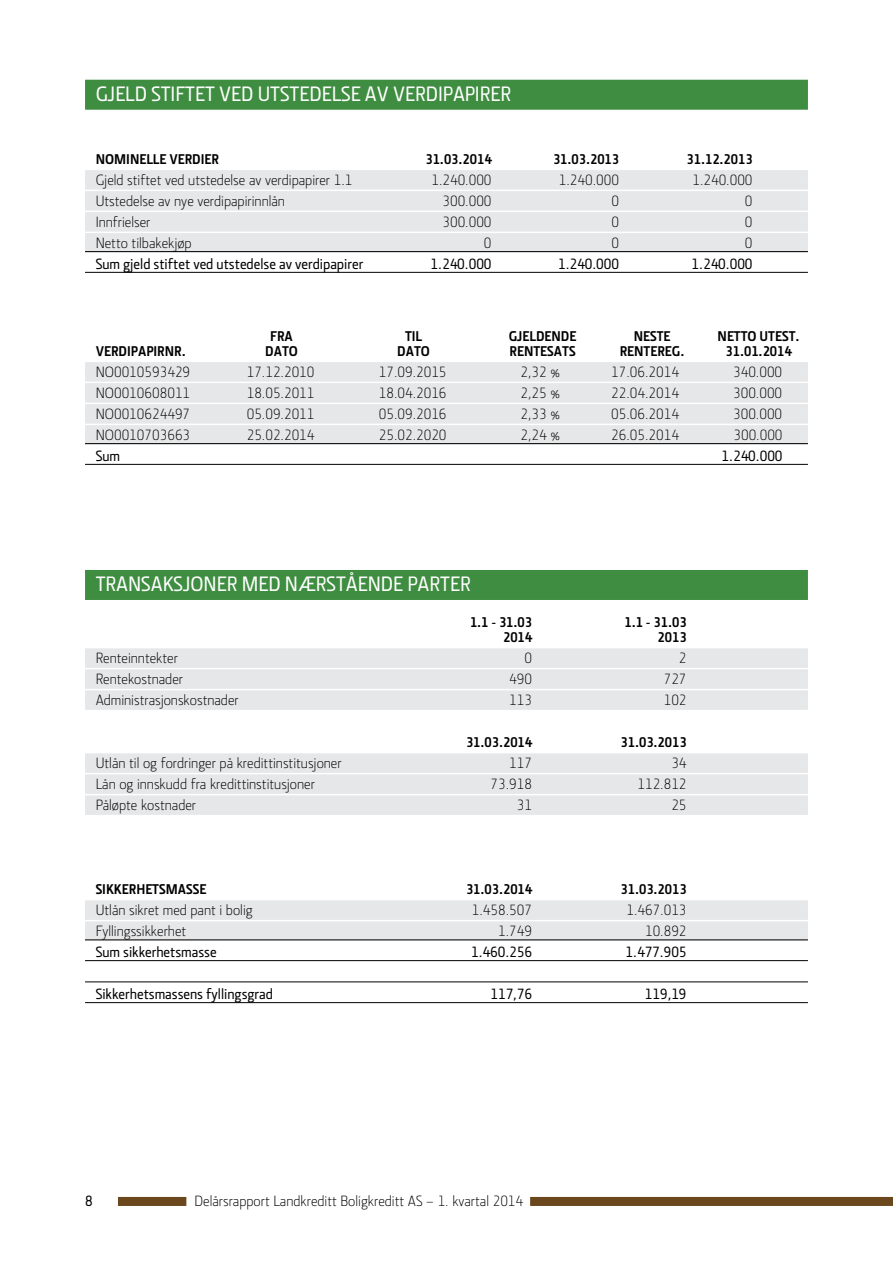
<style>
.page{position:relative;width:893px;height:1263px;background:#fff}
.page>*{position:absolute;margin:0;border:0;box-sizing:border-box;transform-origin:0 0}
.t1{font:500 21px "Section LK";color:#fff}
.t2{font:300 15px "Section LK";color:#000}
.t3{font:500 15px "Section LK";color:#000}
.t4{font:700 14.25px "Section LK";color:#000}
</style>
<div class="page">
<div style="left:118px;top:1197px;width:68px;height:9px;background:#6a471c"></div>
<div style="left:530px;top:1197px;width:363px;height:9px;background:#6a471c"></div>
<div style="left:85px;top:80px;width:723px;height:30px;background:#3f8d41"></div>
<div style="left:85px;top:170px;width:723px;height:20px;background:#e6e7e8"></div>
<div style="left:85px;top:191px;width:723px;height:20px;background:#e6e7e8"></div>
<div style="left:85px;top:212px;width:723px;height:20px;background:#e6e7e8"></div>
<div style="left:85px;top:233px;width:723px;height:20px;background:#e6e7e8"></div>
<hr style="left:85px;top:251px;width:723px;height:1px;background:#000">
<hr style="left:85px;top:272px;width:723px;height:1px;background:#000">
<div style="left:85px;top:362px;width:723px;height:20px;background:#e6e7e8"></div>
<div style="left:85px;top:383px;width:723px;height:20px;background:#e6e7e8"></div>
<div style="left:85px;top:404px;width:723px;height:20px;background:#e6e7e8"></div>
<div style="left:85px;top:425px;width:723px;height:20px;background:#e6e7e8"></div>
<hr style="left:85px;top:443px;width:723px;height:1px;background:#000">
<hr style="left:85px;top:464px;width:723px;height:1px;background:#000">
<div style="left:85px;top:570px;width:723px;height:30px;background:#3f8d41"></div>
<div style="left:85px;top:648px;width:723px;height:20px;background:#e6e7e8"></div>
<div style="left:85px;top:669px;width:723px;height:20px;background:#e6e7e8"></div>
<div style="left:85px;top:690px;width:723px;height:20px;background:#e6e7e8"></div>
<div style="left:85px;top:753px;width:723px;height:20px;background:#e6e7e8"></div>
<div style="left:85px;top:774px;width:723px;height:20px;background:#e6e7e8"></div>
<div style="left:85px;top:795px;width:723px;height:20px;background:#e6e7e8"></div>
<div style="left:85px;top:900px;width:723px;height:20px;background:#e6e7e8"></div>
<div style="left:85px;top:921px;width:723px;height:20px;background:#e6e7e8"></div>
<hr style="left:85px;top:939px;width:723px;height:1px;background:#000">
<hr style="left:85px;top:960px;width:723px;height:1px;background:#000">
<hr style="left:85px;top:981px;width:723px;height:1px;background:#000">
<hr style="left:85px;top:1002px;width:723px;height:1px;background:#000">
<h1 class="t1" style="left:96px;top:82px;width:417px">GJELD STIFTET VED UTSTEDELSE AV VERDIPAPIRER</h1>
<p class="t4" style="left:96px;top:151px;width:125px">NOMINELLE VERDIER</p>
<p class="t4" style="left:425px;top:151px;width:68px">31.03.2014</p>
<p class="t4" style="left:553px;top:151px;width:68px">31.03.2013</p>
<p class="t4" style="left:686px;top:151px;width:68px">31.12.2013</p>
<p class="t2" style="left:96px;top:171px;width:258px">Gjeld stiftet ved utstedelse av verdipapirer 1.1</p>
<p class="t2" style="left:431px;top:171px;width:62px">1.240.000</p>
<p class="t2" style="left:559px;top:171px;width:62px">1.240.000</p>
<p class="t2" style="left:692px;top:171px;width:62px">1.240.000</p>
<p class="t2" style="left:96px;top:192px;width:191px">Utstedelse av nye verdipapirinnlån</p>
<p class="t2" style="left:442px;top:192px;width:51px">300.000</p>
<p class="t2" style="left:611px;top:192px;width:9px">0</p>
<p class="t2" style="left:745px;top:192px;width:9px">0</p>
<p class="t2" style="left:96px;top:213px;width:56px">Innfrielser</p>
<p class="t2" style="left:442px;top:213px;width:51px">300.000</p>
<p class="t2" style="left:611px;top:213px;width:9px">0</p>
<p class="t2" style="left:745px;top:213px;width:9px">0</p>
<p class="t2" style="left:96px;top:234px;width:98px">Netto tilbakekjøp</p>
<p class="t2" style="left:484px;top:234px;width:9px">0</p>
<p class="t2" style="left:611px;top:234px;width:9px">0</p>
<p class="t2" style="left:745px;top:234px;width:9px">0</p>
<p class="t3" style="left:96px;top:255px;width:269px">Sum gjeld stiftet ved utstedelse av verdipapirer</p>
<p class="t3" style="left:431px;top:255px;width:62px">1.240.000</p>
<p class="t3" style="left:558px;top:255px;width:62px">1.240.000</p>
<p class="t3" style="left:692px;top:255px;width:62px">1.240.000</p>
<p class="t4" style="left:270px;top:328px;width:24px">FRA</p>
<p class="t4" style="left:405px;top:328px;width:19px">TIL</p>
<p class="t4" style="left:509px;top:328px;width:69px">GJELDENDE</p>
<p class="t4" style="left:634px;top:328px;width:38px">NESTE</p>
<p class="t4" style="left:718px;top:328px;width:84px">NETTO UTEST.</p>
<p class="t4" style="left:96px;top:343px;width:92px">VERDIPAPIRNR.</p>
<p class="t4" style="left:265px;top:343px;width:34px">DATO</p>
<p class="t4" style="left:397px;top:343px;width:34px">DATO</p>
<p class="t4" style="left:510px;top:343px;width:68px">RENTESATS</p>
<p class="t4" style="left:620px;top:343px;width:66px">RENTEREG.</p>
<p class="t4" style="left:726px;top:343px;width:68px">31.01.2014</p>
<p class="t2" style="left:96px;top:363px;width:96px">NO0010593429</p>
<p class="t2" style="left:247px;top:363px;width:69px">17.12.2010</p>
<p class="t2" style="left:379px;top:363px;width:69px">17.09.2015</p>
<p class="t2" style="left:521px;top:363px;width:41px">2,32 %</p>
<p class="t2" style="left:611px;top:363px;width:69px">17.06.2014</p>
<p class="t2" style="left:733px;top:363px;width:51px">340.000</p>
<p class="t2" style="left:96px;top:384px;width:96px">NO0010608011</p>
<p class="t2" style="left:247px;top:384px;width:69px">18.05.2011</p>
<p class="t2" style="left:379px;top:384px;width:69px">18.04.2016</p>
<p class="t2" style="left:521px;top:384px;width:41px">2,25 %</p>
<p class="t2" style="left:611px;top:384px;width:69px">22.04.2014</p>
<p class="t2" style="left:733px;top:384px;width:51px">300.000</p>
<p class="t2" style="left:96px;top:405px;width:96px">NO0010624497</p>
<p class="t2" style="left:247px;top:405px;width:69px">05.09.2011</p>
<p class="t2" style="left:379px;top:405px;width:69px">05.09.2016</p>
<p class="t2" style="left:521px;top:405px;width:41px">2,33 %</p>
<p class="t2" style="left:611px;top:405px;width:69px">05.06.2014</p>
<p class="t2" style="left:733px;top:405px;width:51px">300.000</p>
<p class="t2" style="left:96px;top:426px;width:96px">NO0010703663</p>
<p class="t2" style="left:247px;top:426px;width:69px">25.02.2014</p>
<p class="t2" style="left:379px;top:426px;width:69px">25.02.2020</p>
<p class="t2" style="left:521px;top:426px;width:41px">2,24 %</p>
<p class="t2" style="left:611px;top:426px;width:69px">26.05.2014</p>
<p class="t2" style="left:733px;top:426px;width:51px">300.000</p>
<p class="t3" style="left:96px;top:447px;width:26px">Sum</p>
<p class="t3" style="left:722px;top:447px;width:62px">1.240.000</p>
<h1 class="t1" style="left:96px;top:572px;width:376px">TRANSAKSJONER MED NÆRSTÅENDE PARTER</h1>
<p class="t4" style="left:470px;top:614px;width:64px">1.1 - 31.03</p>
<p class="t4" style="left:624px;top:614px;width:64px">1.1 - 31.03</p>
<p class="t4" style="left:503px;top:629px;width:30px">2014</p>
<p class="t4" style="left:658px;top:629px;width:30px">2013</p>
<p class="t2" style="left:96px;top:650px;width:84px">Renteinntekter</p>
<p class="t2" style="left:524px;top:650px;width:9px">0</p>
<p class="t2" style="left:679px;top:650px;width:9px">2</p>
<p class="t2" style="left:96px;top:671px;width:89px">Rentekostnader</p>
<p class="t2" style="left:509px;top:671px;width:24px">490</p>
<p class="t2" style="left:664px;top:671px;width:24px">727</p>
<p class="t2" style="left:96px;top:692px;width:145px">Administrasjonskostnader</p>
<p class="t2" style="left:509px;top:692px;width:24px">113</p>
<p class="t2" style="left:664px;top:692px;width:24px">102</p>
<p class="t4" style="left:466px;top:734px;width:68px">31.03.2014</p>
<p class="t4" style="left:620px;top:734px;width:68px">31.03.2013</p>
<p class="t2" style="left:96px;top:755px;width:248px">Utlån til og fordringer på kredittinstitusjoner</p>
<p class="t2" style="left:509px;top:755px;width:24px">117</p>
<p class="t2" style="left:671px;top:755px;width:17px">34</p>
<p class="t2" style="left:96px;top:776px;width:221px">Lån og innskudd fra kredittinstitusjoner</p>
<p class="t2" style="left:491px;top:776px;width:43px">73.918</p>
<p class="t2" style="left:637px;top:776px;width:51px">112.812</p>
<p class="t2" style="left:96px;top:797px;width:102px">Påløpte kostnader</p>
<p class="t2" style="left:517px;top:797px;width:17px">31</p>
<p class="t2" style="left:671px;top:797px;width:17px">25</p>
<p class="t4" style="left:96px;top:881px;width:112px">SIKKERHETSMASSE</p>
<p class="t4" style="left:466px;top:881px;width:68px">31.03.2014</p>
<p class="t4" style="left:620px;top:881px;width:68px">31.03.2013</p>
<p class="t2" style="left:96px;top:902px;width:158px">Utlån sikret med pant i bolig</p>
<p class="t2" style="left:472px;top:902px;width:62px">1.458.507</p>
<p class="t2" style="left:626px;top:902px;width:62px">1.467.013</p>
<p class="t2" style="left:96px;top:923px;width:92px">Fyllingssikkerhet</p>
<p class="t2" style="left:498px;top:923px;width:35px">1.749</p>
<p class="t2" style="left:645px;top:923px;width:43px">10.892</p>
<p class="t3" style="left:96px;top:944px;width:123px">Sum sikkerhetsmasse</p>
<p class="t3" style="left:471px;top:944px;width:62px">1.460.256</p>
<p class="t3" style="left:626px;top:944px;width:62px">1.477.905</p>
<p class="t3" style="left:96px;top:986px;width:179px">Sikkerhetsmassens fyllingsgrad</p>
<p class="t3" style="left:490px;top:986px;width:43px">117,76</p>
<p class="t3" style="left:645px;top:986px;width:43px">119,19</p>
<p class="t3" style="left:85px;top:1192px;width:9px">8</p>
<p class="t2" style="left:195px;top:1192px;width:330px">Delårsrapport Landkreditt Boligkreditt AS – 1. kvartal 2014</p>
</div>
